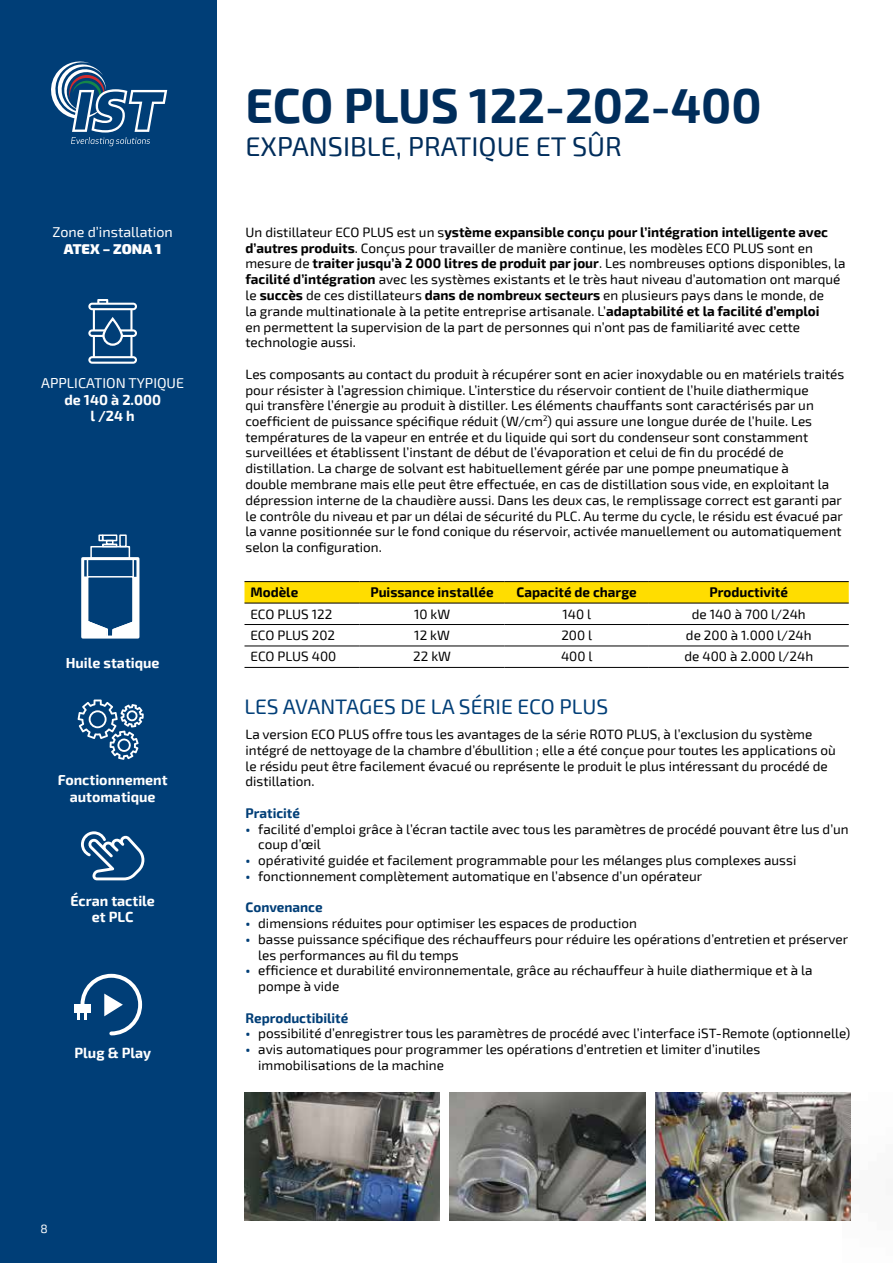
<style>
.page{position:relative;width:893px;height:1263px;background:#fff}
.page>*{position:absolute;margin:0;border:0;box-sizing:border-box;transform-origin:0 0}
.t1{font:700 48px "Exo 2";color:#002d5b}
.t2{font:27px "Exo 2";color:#002d5b}
.t3{font:21px "Exo 2";color:#003e77}
.t4{font:700 14.25px/16.5px "Exo 2";color:#fff;text-align:center}
.t5{font:14.25px "Exo 2";color:#fff}
.t6{font:900 14.25px "Exo 2";color:#fff}
.t7{font:13.5px/15.8px "Exo 2";color:#000}
.t8{font:700 13.5px "Exo 2";color:#000}
.t9{font:700 13.5px "Exo 2";color:#003e77}
.t10{font:12px "Exo 2";color:#fff}
.s1{font-weight:700}
.s2{font-weight:700;color:#003e77}
</style>
<div class="page">
<div style="left:0;top:0;width:217px;height:1263px;background:#003e77"></div>
<svg style="left:51px;top:61px;width:116px;height:85px"></svg>
<svg style="left:88px;top:299px;width:49px;height:65px"></svg>
<svg style="left:78px;top:699px;width:66px;height:61px"></svg>
<svg style="left:81px;top:831px;width:63px;height:49px"></svg>
<div style="left:80px;top:974px;width:62px;height:61px;border:4px solid #fff;border-radius:29px"></div>
<svg style="left:104px;top:993px;width:19px;height:23px"></svg>
<div style="left:74px;top:1004px;width:16px;height:9px;background:#fff"></div>
<svg style="left:77px;top:1013px;width:10px;height:6px"></svg>
<div style="left:81px;top:557px;width:58px;height:81px;border:3px solid #fff"></div>
<div style="left:90px;top:546px;width:40px;height:13px;border:2px solid #fff"></div>
<div style="left:119px;top:534px;width:8px;height:13px;border:2px solid #fff"></div>
<div style="left:102px;top:534px;width:15px;height:7px;border:2px solid #fff"></div>
<div style="left:102px;top:544px;width:15px;height:3px;border:2px solid #fff"></div>
<div style="left:106px;top:540px;width:8px;height:5px;border:2px solid #fff"></div>
<svg style="left:98px;top:534px;width:5px;height:7px"></svg>
<svg style="left:82px;top:557px;width:55px;height:81px"></svg>
<img style="left:244px;top:1093px;width:196px;height:127px">
<img style="left:450px;top:1093px;width:195px;height:127px">
<img style="left:655px;top:1093px;width:195px;height:127px">
<svg style="left:244px;top:582px;width:605px;height:21px;background:#f8d700"></svg>
<hr style="left:244px;top:581px;width:116px;height:1px;background:#000">
<hr style="left:360px;top:581px;width:144px;height:1px;background:#000">
<hr style="left:504px;top:581px;width:145px;height:1px;background:#000">
<hr style="left:649px;top:581px;width:200px;height:1px;background:#000">
<hr style="left:244px;top:603px;width:116px;height:1px;background:#000">
<hr style="left:360px;top:603px;width:144px;height:1px;background:#000">
<hr style="left:504px;top:603px;width:145px;height:1px;background:#000">
<hr style="left:649px;top:603px;width:200px;height:1px;background:#000">
<hr style="left:244px;top:624px;width:116px;height:1px;background:#000">
<hr style="left:360px;top:624px;width:144px;height:1px;background:#000">
<hr style="left:504px;top:624px;width:145px;height:1px;background:#000">
<hr style="left:649px;top:624px;width:200px;height:1px;background:#000">
<hr style="left:244px;top:646px;width:116px;height:1px;background:#000">
<hr style="left:360px;top:646px;width:144px;height:1px;background:#000">
<hr style="left:504px;top:646px;width:145px;height:1px;background:#000">
<hr style="left:649px;top:646px;width:200px;height:1px;background:#000">
<hr style="left:244px;top:667px;width:116px;height:1px;background:#000">
<hr style="left:360px;top:667px;width:144px;height:1px;background:#000">
<hr style="left:504px;top:667px;width:145px;height:1px;background:#000">
<hr style="left:649px;top:667px;width:200px;height:1px;background:#000">
<p class="t5" style="left:52px;top:224px;width:122px">Zone d’installation</p>
<p class="t6" style="left:64px;top:240px;width:99px">ATEX – ZONA 1</p>
<p class="t5" style="left:41px;top:375px;width:144px">APPLICATION TYPIQUE</p>
<p class="t4" style="left:64px;top:392px;width:98px">de 140 à 2.000 l /24 h</p>
<p class="t4" style="left:66px;top:655px;width:95px">Huile statique</p>
<p class="t4" style="left:58px;top:772px;width:111px">Fonctionnement automatique</p>
<p class="t4" style="left:70px;top:892px;width:86px">Écran tactile et PLC</p>
<p class="t4" style="left:75px;top:1045px;width:78px">Plug &amp; Play</p>
<p class="t10" style="left:40px;top:1222px;width:9px">8</p>
<h1 class="t1" style="left:245px;top:77px;width:518px">ECO PLUS 122-202-400</h1>
<h2 class="t2" style="left:245px;top:131px;width:378px">EXPANSIBLE, PRATIQUE ET SÛR</h2>
<p class="t7" style="left:245px;top:225px;width:602px">Un distillateur ECO PLUS est un s<span class="s1">ystème expansible conçu pour l’intégration intelligente avec d’autres produits</span>. Conçus pour travailler de manière continue, les modèles ECO PLUS sont en mesure de <span class="s1">traiter jusqu’à 2 000 litres de produit par jour</span>. Les nombreuses options disponibles, la <span class="s1">facilité d’intégration</span> avec les systèmes existants et le très haut niveau d’automation ont marqué le <span class="s1">succès</span> de ces distillateurs <span class="s1">dans de nombreux secteurs</span> en plusieurs pays dans le monde, de<br>la grande multinationale à la petite entreprise artisanale. L’<span class="s1">adaptabilité et la facilité d’emploi<br></span>en permettent la supervision de la part de personnes qui n’ont pas de familiarité avec cette technologie aussi.</p>
<p class="t7" style="left:245px;top:366px;width:600px">Les composants au contact du produit à récupérer sont en acier inoxydable ou en matériels traités pour résister à l’agression chimique. L’interstice du réservoir contient de l’huile diathermique<br>qui transfère l’énergie au produit à distiller. Les éléments chauffants sont caractérisés par un coefficient de puissance spécifique réduit (W/cm<sup>2</sup>) qui assure une longue durée de l’huile. Les températures de la vapeur en entrée et du liquide qui sort du condenseur sont constamment surveillées et établissent l’instant de début de l’évaporation et celui de fin du procédé de distillation. La charge de solvant est habituellement gérée par une pompe pneumatique à<br>double membrane mais elle peut être effectuée, en cas de distillation sous vide, en exploitant la dépression interne de la chaudière aussi. Dans les deux cas, le remplissage correct est garanti par le contrôle du niveau et par un délai de sécurité du PLC. Au terme du cycle, le résidu est évacué par la vanne positionnée sur le fond conique du réservoir, activée manuellement ou automatiquement selon la configuration.</p>
<p class="t8" style="left:250px;top:584px;width:49px">Modèle</p>
<p class="t8" style="left:370px;top:584px;width:125px">Puissance installée</p>
<p class="t8" style="left:517px;top:584px;width:122px">Capacité de charge</p>
<p class="t8" style="left:710px;top:584px;width:80px">Productivité</p>
<p class="t7" style="left:250px;top:606px;width:83px">ECO PLUS 122</p>
<p class="t7" style="left:414px;top:606px;width:38px">10 kW</p>
<p class="t7" style="left:562px;top:606px;width:30px">140 l</p>
<p class="t7" style="left:692px;top:606px;width:115px">de 140 à 700 l/24h</p>
<p class="t7" style="left:250px;top:628px;width:86px">ECO PLUS 202</p>
<p class="t7" style="left:414px;top:628px;width:37px">12 kW</p>
<p class="t7" style="left:561px;top:628px;width:32px">200 l</p>
<p class="t7" style="left:686px;top:628px;width:127px">de 200 à 1.000 l/24h</p>
<p class="t7" style="left:251px;top:649px;width:87px">ECO PLUS 400</p>
<p class="t7" style="left:413px;top:649px;width:39px">22 kW</p>
<p class="t7" style="left:561px;top:649px;width:33px">400 l</p>
<p class="t7" style="left:684px;top:649px;width:130px">de 400 à 2.000 l/24h</p>
<h3 class="t3" style="left:244px;top:695px;width:365px">LES AVANTAGES DE LA SÉRIE ECO PLUS</h3>
<p class="t7" style="left:245px;top:727px;width:592px">La version ECO PLUS offre tous les avantages de la série ROTO PLUS, à l’exclusion du système intégré de nettoyage de la chambre d’ébullition ; elle a été conçue pour toutes les applications où le résidu peut être facilement évacué ou représente le produit le plus intéressant du procédé de distillation.</p>
<p class="t9" style="left:245px;top:805px;width:56px">Praticité</p>
<p class="t7" style="left:258px;top:821px;width:592px;text-indent:-13px"><span class="s2">•</span> facilité d’emploi grâce à l’écran tactile avec tous les paramètres de procédé pouvant être lus d’un coup d’œil</p>
<p class="t7" style="left:245px;top:853px;width:552px"><span class="s2">•</span> opérativité guidée et facilement programmable pour les mélanges plus complexes aussi</p>
<p class="t7" style="left:245px;top:869px;width:458px"><span class="s2">•</span> fonctionnement complètement automatique en l’absence d’un opérateur</p>
<p class="t9" style="left:245px;top:900px;width:79px">Convenance</p>
<p class="t7" style="left:245px;top:916px;width:393px"><span class="s2">•</span> dimensions réduites pour optimiser les espaces de production</p>
<p class="t7" style="left:258px;top:932px;width:591px;text-indent:-13px"><span class="s2">•</span> basse puissance spécifique des réchauffeurs pour réduire les opérations d’entretien et préserver les performances au fil du temps</p>
<p class="t7" style="left:258px;top:963px;width:556px;text-indent:-13px"><span class="s2">•</span> efficience et durabilité environnementale, grâce au réchauffeur à huile diathermique et à la pompe à vide</p>
<p class="t9" style="left:245px;top:1010px;width:104px">Reproductibilité</p>
<p class="t7" style="left:245px;top:1026px;width:606px"><span class="s2">•</span> possibilité d’enregistrer tous les paramètres de procédé avec l’interface iST-Remote (optionnelle)</p>
<p class="t7" style="left:258px;top:1042px;width:504px;text-indent:-13px"><span class="s2">•</span> avis automatiques pour programmer les opérations d’entretien et limiter d’inutiles immobilisations de la machine</p>
</div>
